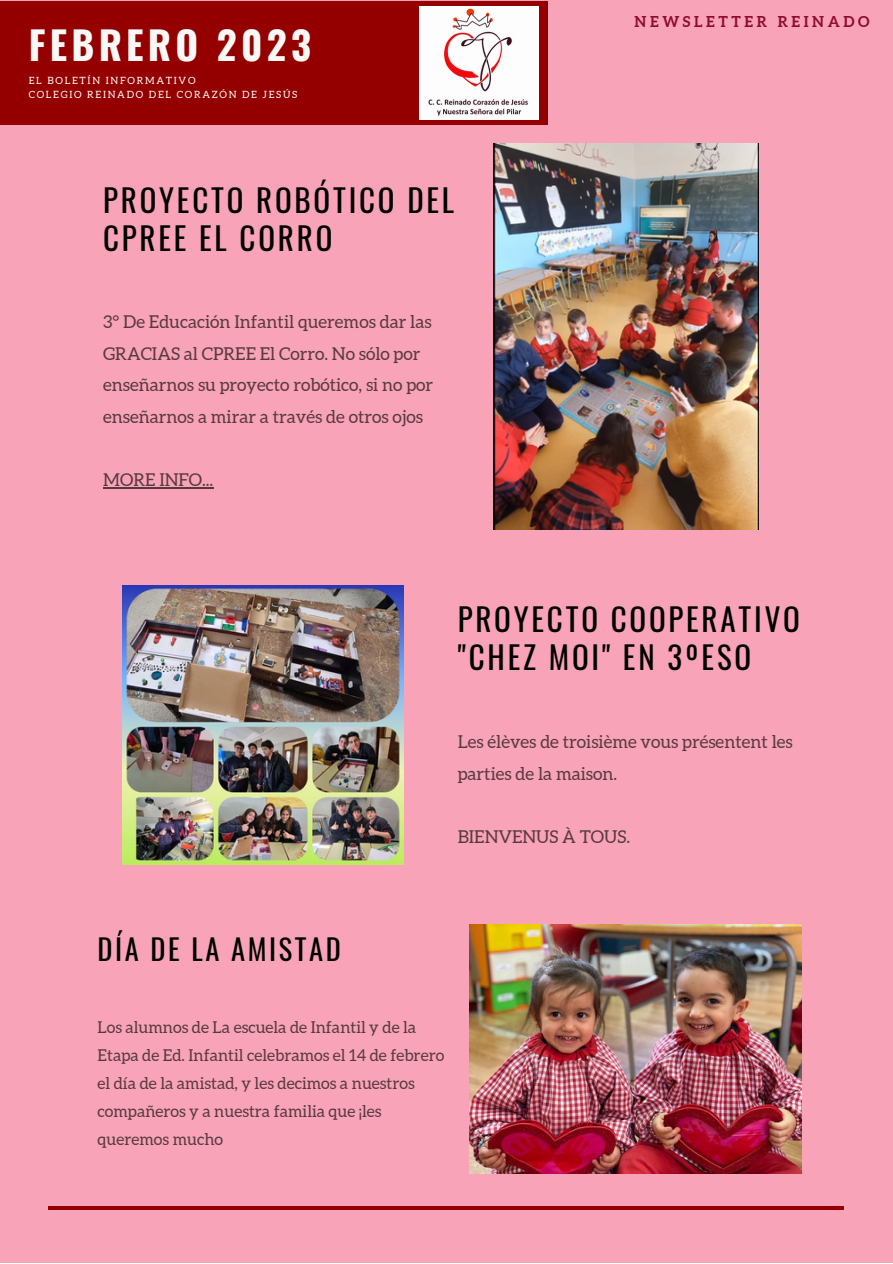
<style>
.page{position:relative;width:893px;height:1264px;background:#fff}
.page>*{position:absolute;margin:0;border:0;box-sizing:border-box;transform-origin:0 0}
.t1{font:700 38.85px "Oswald";letter-spacing:.11em;color:#faf8f6}
.t2{font:31.05px/38px "Oswald";letter-spacing:.09em;color:#000}
.t3{font:28.5px "Oswald";letter-spacing:.09em;color:#000}
.t4{font:17.7px/31.5px "Aleo";color:#000}
.t5{font:16.35px/28px "Aleo";color:#000}
.t6{font:700 15px "Aleo";letter-spacing:.24em;color:#8f0b32}
.t7{font:10.05px/14.2px "Aleo";letter-spacing:.17em;color:#faf8f6}
</style>
<div class="page">
<div style="left:0;top:0;width:892px;height:1262px;background:#f8a3b7"></div>
<div style="left:0;top:1px;width:547px;height:123px;background:#940000"></div>
<hr style="left:48px;top:1206px;width:795px;height:3px;background:#940000">
<img style="left:419px;top:7px;width:119px;height:112px">
<img style="left:493px;top:144px;width:265px;height:385px">
<img style="left:123px;top:585px;width:280px;height:279px">
<img style="left:469px;top:924px;width:332px;height:249px">
<hr style="left:103px;top:487px;width:110px;height:1px;background:#000">
<h1 class="t1" style="left:29px;top:14px;width:284px">FEBRERO 2023</h1>
<p class="t7" style="left:29px;top:73px;width:270px">EL BOLETÍN INFORMATIVO<br>COLEGIO REINADO DEL CORAZÓN DE JESÚS</p>
<h2 class="t2" style="left:103px;top:180px;width:352px">PROYECTO ROBÓTICO DEL<br>CPREE EL CORRO</h2>
<p class="t4" style="left:103px;top:306px;width:331px">3° De Educación Infantil queremos dar las GRACIAS al CPREE El Corro. No sólo por enseñarnos su proyecto robótico, si no por enseñarnos a mirar a través de otros ojos</p>
<p class="t4" style="left:103px;top:464px;width:112px">MORE INFO...</p>
<p class="t6" style="left:634px;top:13px;width:236px">NEWSLETTER REINADO</p>
<h2 class="t2" style="left:457px;top:599px;width:343px">PROYECTO COOPERATIVO "CHEZ MOI" EN 3ºESO</h2>
<p class="t4" style="left:457px;top:726px;width:336px">Les élèves de troisième vous présentent les parties de la maison.</p>
<p class="t4" style="left:457px;top:820px;width:174px">BIENVENUS À TOUS.</p>
<h3 class="t3" style="left:97px;top:927px;width:245px">DÍA DE LA AMISTAD</h3>
<p class="t5" style="left:97px;top:1013px;width:348px">Los alumnos de La escuela de Infantil y de la Etapa de Ed. Infantil celebramos el 14 de febrero el día de la amistad, y les decimos a nuestros compañeros y a nuestra familia que ¡les queremos mucho</p>
</div>
